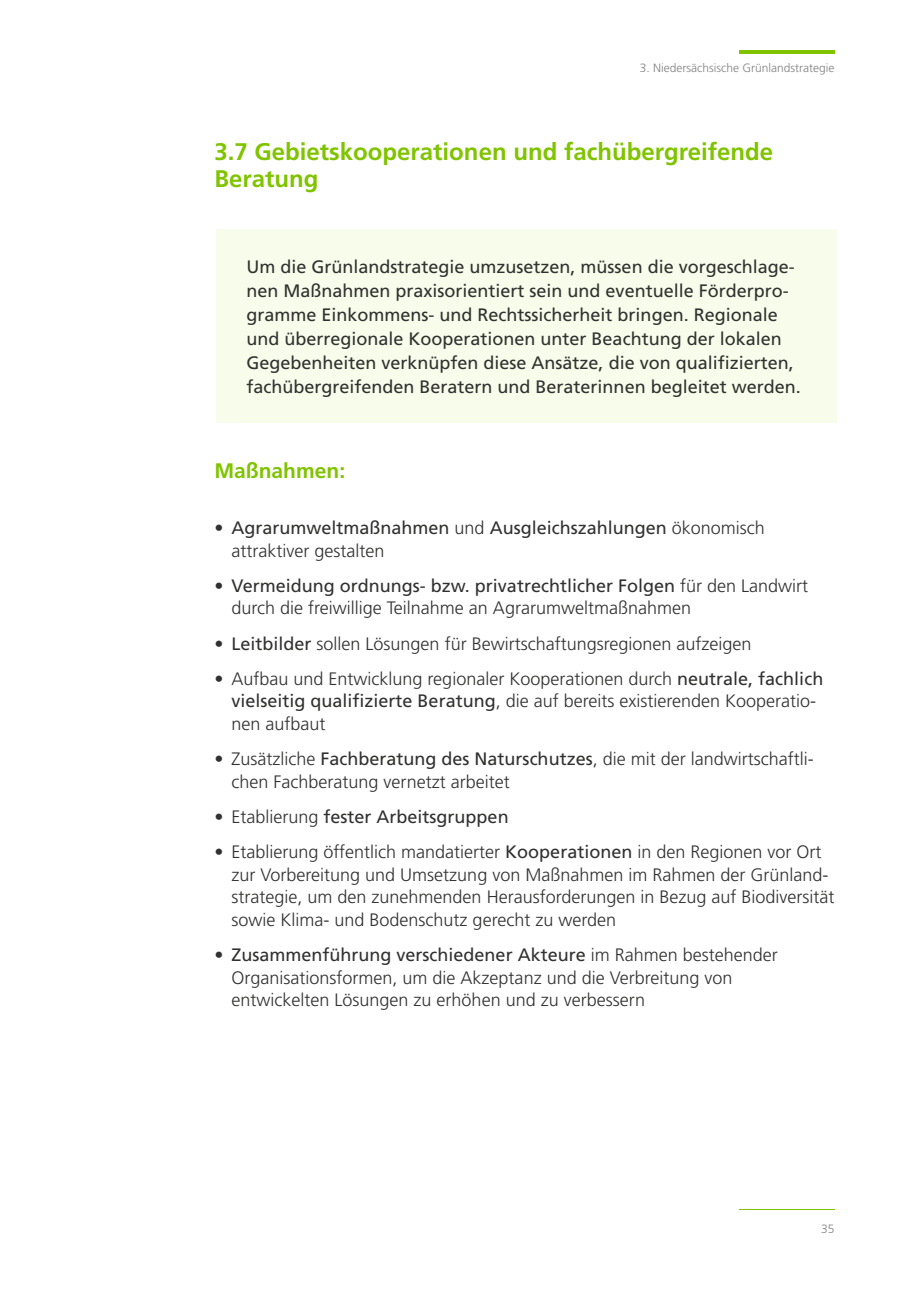
<style>
.page{position:relative;width:919px;height:1289px;background:#fff}
.page>*{position:absolute;margin:0;border:0;box-sizing:border-box;transform-origin:0 0}
.t1{font:700 24px/27px "Frutiger LT Std";color:#80c400}
.t2{font:700 21px "Frutiger LT Std";color:#80c400}
.t3{font:300 18px/22.5px "Frutiger LT Std";color:#313130}
.t4{font:18px/24px "Frutiger LT Std";color:#313130}
.t5{font:300 12px "Frutiger LT Std";color:#818181}
.s1{font-weight:300}
.s2{font-weight:400}
</style>
<div class="page">
<hr style="left:738px;top:1209px;width:96px;height:1px;background:#80c400">
<hr style="left:738px;top:50px;width:96px;height:3px;background:#80c400">
<div style="left:216px;top:230px;width:620px;height:193px;background:#f7fdea"></div>
<p class="t5" style="left:639px;top:61px;width:196px">3. Niedersächsische Grünlandstrategie</p>
<h1 class="t1" style="left:214px;top:138px;width:560px">3.7 Gebietskooperationen und fachübergreifende<br>Beratung</h1>
<p class="t4" style="left:246px;top:255px;width:556px">Um die Grünlandstrategie umzusetzen, müssen die vorgeschlage&shy;nen Maßnahmen praxisorientiert sein und eventuelle Förderpro&shy;gramme Einkommens- und Rechtssicherheit bringen. Regionale und überregionale Kooperationen unter Beachtung der lokalen Gegebenheiten verknüpfen diese Ansätze, die von qualifizierten, fachübergreifenden Beratern und Beraterinnen begleitet werden.</p>
<p class="t2" style="left:214px;top:458px;width:132px">Maßnahmen:</p>
<p class="t4" style="left:231px;top:516px;width:535px;line-height:22.5px;text-indent:-17px">• Agrarumweltmaßnahmen <span class="s1">und</span> Ausgleichszahlungen <span class="s1">ökonomisch attraktiver gestalten</span></p>
<p class="t3" style="left:231px;top:574px;width:578px;text-indent:-17px"><span class="s2">• Vermeidung ordnungs- bzw. privatrechtlicher Folgen</span> für den Landwirt durch die freiwillige Teilnahme an Agrarumweltmaßnahmen</p>
<p class="t3" style="left:214px;top:632px;width:538px"><span class="s2">• Leitbilder</span> sollen Lösungen für Bewirtschaftungsregionen aufzeigen</p>
<p class="t3" style="left:231px;top:667px;width:593px;text-indent:-17px">• Aufbau und Entwicklung regionaler Kooperationen durch <span class="s2">neutrale, fachlich vielseitig qualifizierte Beratung</span>, die auf bereits existierenden Kooperatio&shy;nen aufbaut</p>
<p class="t3" style="left:231px;top:748px;width:584px;text-indent:-17px">• Zusätzliche <span class="s2">Fachberatung des Naturschutzes</span>, die mit der landwirtschaftli&shy;chen Fachberatung vernetzt arbeitet</p>
<p class="t4" style="left:214px;top:804px;width:296px"><span class="s1">• Etablierung</span> fester Arbeitsgruppen</p>
<p class="t3" style="left:231px;top:841px;width:604px;text-indent:-17px">• Etablierung öffentlich mandatierter <span class="s2">Kooperationen</span> in den Regionen vor Ort zur Vorbereitung und Umsetzung von Maßnahmen im Rahmen der Grünland&shy;strategie, um den zunehmenden Herausforderungen in Bezug auf Biodiversität sowie Klima- und Bodenschutz gerecht zu werden</p>
<p class="t3" style="left:231px;top:943px;width:548px;text-indent:-17px"><span class="s2">• Zusammenführung verschiedener Akteure</span> im Rahmen bestehender<br>Organisationsformen, um die Akzeptanz und die Verbreitung von entwickelten Lösungen zu erhöhen und zu verbessern</p>
<p class="t5" style="left:821px;top:1221px;width:15px">35</p>
</div>
